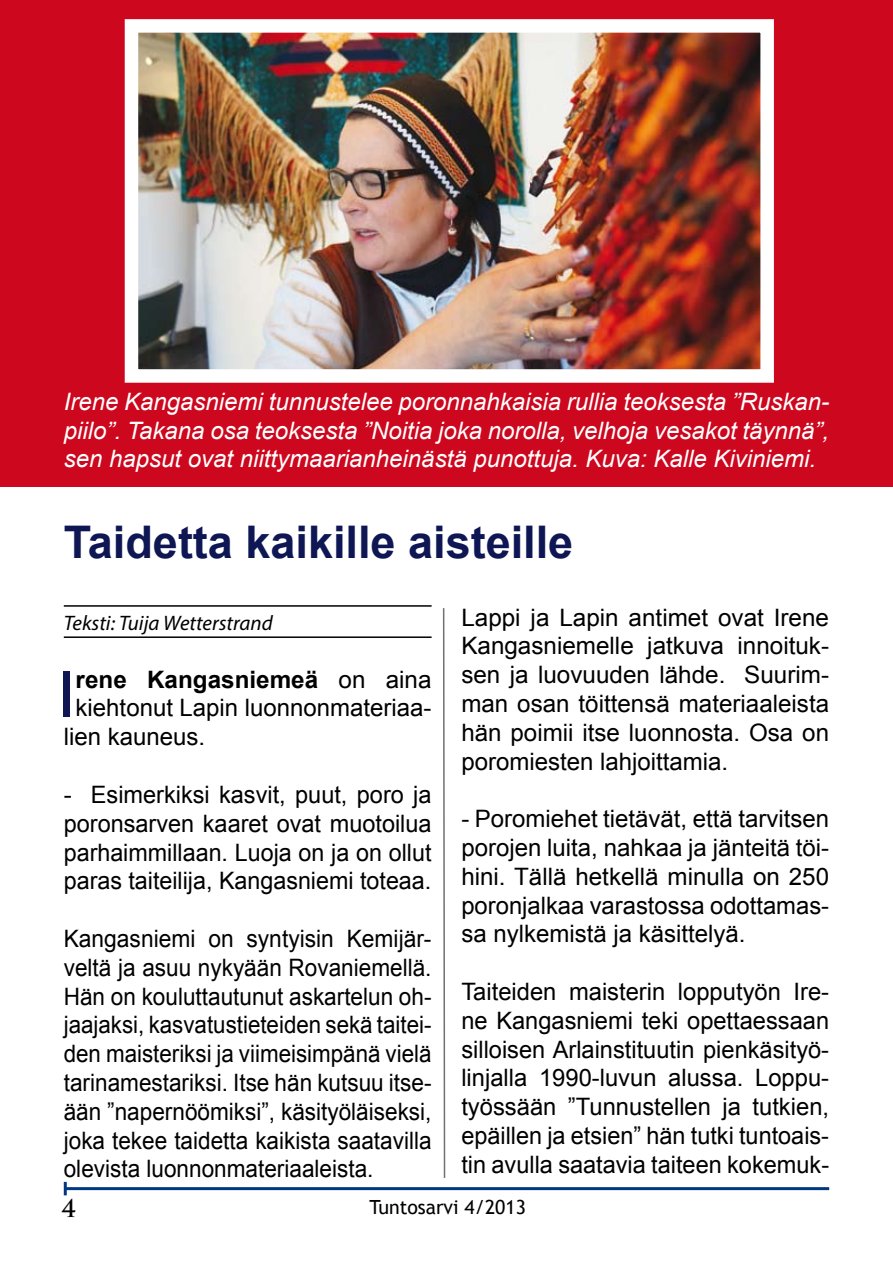
<style>
.page{position:relative;width:893px;height:1263px;background:#fff}
.page>*{position:absolute;margin:0;border:0;box-sizing:border-box;transform-origin:0 0}
.t1{font:64.2px "Arial";color:#0e1654}
.t2{font:700 45px "Arial";color:#0e1654}
.t3{font:24px/28.8px "Arial";color:#000;text-align:justify}
.t4{font:24px/28.8px "Arial";color:#000;text-align:justify;scale:.95 1}
.t5{font:italic 24px/28.8px "Arial";color:#fff;text-align:justify}
.t6{font:700 24px "Arial";color:#000}
.t7{font:700 24px "Trajan Pro";color:#000}
.t8{font:italic 21px "Myriad Pro";color:#000}
.t9{font:19.5px "Trebuchet MS";color:#000}
.s1{font-weight:400}
</style>
<div class="page">
<hr style="left:65px;top:1187px;width:764px;height:3px;background:#003882">
<svg style="left:64px;top:1182px;width:3px;height:13px"></svg>
<div style="left:0;top:0;width:893px;height:486px;background:#cd071e"></div>
<hr style="left:64px;top:605px;width:368px;height:2px;background:#000">
<hr style="left:64px;top:636px;width:368px;height:2px;background:#000">
<img style="left:140px;top:34px;width:619px;height:334px">
<div style="left:125px;top:19px;width:649px;height:364px;border:14px solid #fff"></div>
<svg style="left:442px;top:608px;width:4px;height:570px"></svg>
<p class="t5" style="left:64px;top:387px;width:767px">Irene Kangasniemi tunnustelee poronnahkaisia rullia teoksesta ”Ruskan&shy;piilo”. Takana osa teoksesta ”Noitia joka norolla, velhoja vesakot täynnä”, sen hapsut ovat niittymaarianheinästä punottuja. Kuva: Kalle Kiviniemi.</p>
<h2 class="t2" style="left:64px;top:512px;width:511px">Taidetta kaikille aisteille</h2>
<p class="t8" style="left:64px;top:610px;width:210px">Teksti: Tuija Wetterstrand</p>
<h1 class="t1" style="left:58px;top:652px;width:19px">I</h1>
<p class="t6" style="left:76px;top:663px;width:357px">rene Kangasniemeä <span class="s1">on aina</span></p>
<p class="t3" style="left:76px;top:694px;width:357px">kiehtonut Lapin luonnonmateriaa-</p>
<p class="t3" style="left:64px;top:723px;width:143px">lien kauneus.</p>
<p class="t3" style="left:64px;top:780px;width:369px">- Esimerkiksi kasvit, puut, poro ja poronsarven kaaret ovat muotoilua parhaimmillaan. Luoja on ja on ollut paras taiteilija, Kangasniemi toteaa.</p>
<p class="t4" style="left:64px;top:924px;width:389px">Kangasniemi on syntyisin Kemijär&shy;veltä ja asuu nykyään Rovaniemellä.<br>Hän on kouluttautunut askartelun oh&shy;jaajaksi, kasvatustieteiden sekä taitei&shy;den maisteriksi ja viimeisimpänä vielä tarinamestariksi. Itse hän kutsuu itse&shy;ään ”napernöömiksi”, käsityöläiseksi, joka tekee taidetta kaikista saatavilla olevista luonnonmateriaaleista.</p>
<p class="t3" style="left:461px;top:603px;width:369px">Lappi ja Lapin antimet ovat Irene Kangasniemelle jatkuva innoituk&shy;sen ja luovuuden lähde. Suurim&shy;man osan töittensä materiaaleista hän poimii itse luonnosta. Osa on poromiesten lahjoittamia.</p>
<p class="t3" style="left:461px;top:805px;width:369px">- Poromiehet tietävät, että tarvitsen porojen luita, nahkaa ja jänteitä töi&shy;hini. Tällä hetkellä minulla on 250 poronjalkaa varastossa odottamas&shy;sa nylkemistä ja käsittelyä.</p>
<p class="t3" style="left:461px;top:977px;width:369px">Taiteiden maisterin lopputyön Ire&shy;ne Kangasniemi teki opettaessaan silloisen Arlainstituutin pienkäsityö&shy;linjalla 1990-luvun alussa. Loppu&shy;työssään ”Tunnustellen ja tutkien, epäillen ja etsien” hän tutki tuntoais&shy;tin avulla saatavia taiteen kokemuk-</p>
<p class="t7" style="left:62px;top:1193px;width:16px">4</p>
<p class="t9" style="left:370px;top:1195px;width:158px">Tuntosarvi 4/2013</p>
</div>
